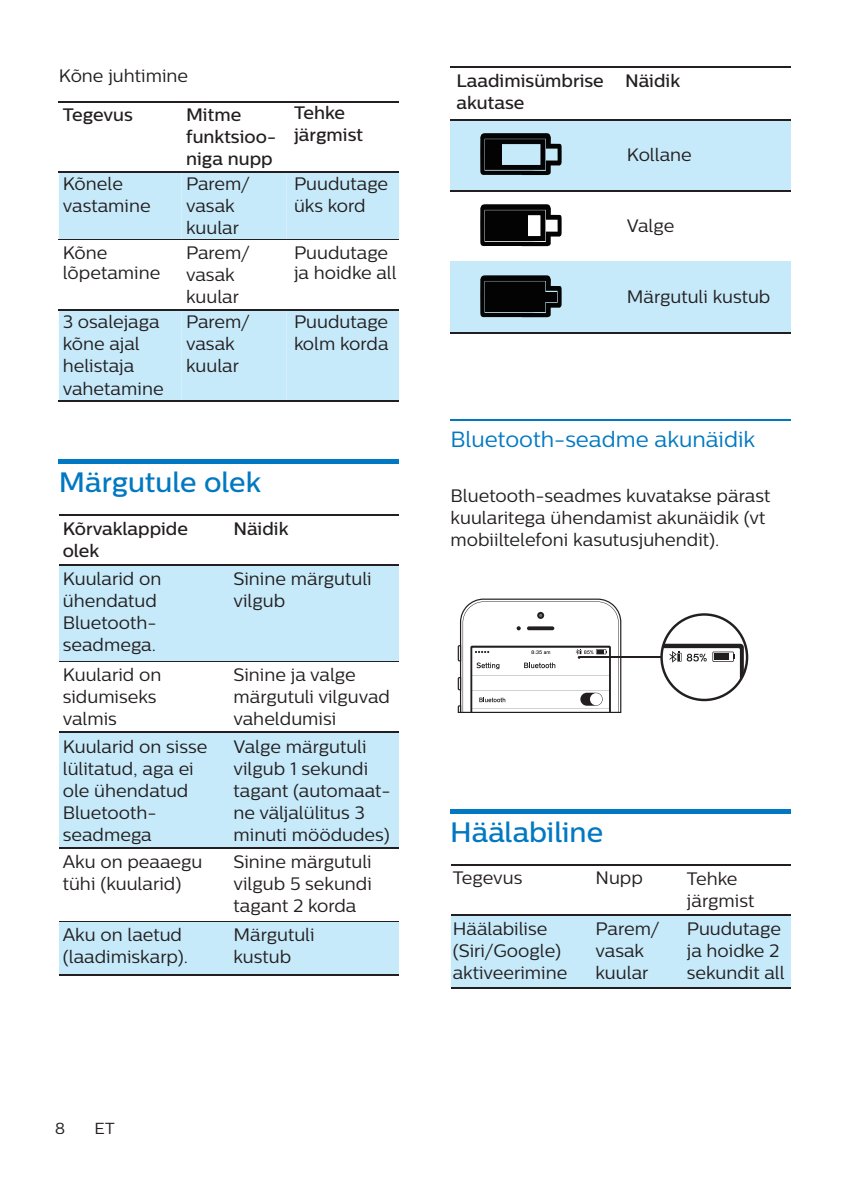
<style>
.page{position:relative;width:842px;height:1191px;background:#fff}
.page>*{position:absolute;margin:0;border:0;box-sizing:border-box;transform-origin:0 0}
.t1{font:500 28px "Centrale Sans";color:#0079c2}
.t2{font:22px "Centrale Sans";color:#0079c2}
.t3{font:18px/22px "Centrale Sans";color:#231f20}
.t4{font:500 18px/22px "Centrale Sans";color:#231f20}
.t5{font:16px "Centrale Sans";color:#231f20}
</style>
<div class="page">
<div style="left:59px;top:310px;width:340px;height:91px;background:#c6eafa"></div>
<hr style="left:59px;top:401px;width:132px;height:1px;background:#231f20">
<hr style="left:191px;top:401px;width:94px;height:1px;background:#231f20">
<hr style="left:285px;top:401px;width:114px;height:1px;background:#231f20">
<div style="left:59px;top:172px;width:340px;height:67px;background:#c6eafa"></div>
<hr style="left:59px;top:102px;width:132px;height:1px;background:#231f20">
<hr style="left:191px;top:102px;width:94px;height:1px;background:#231f20">
<hr style="left:285px;top:102px;width:114px;height:1px;background:#231f20">
<hr style="left:59px;top:171px;width:132px;height:1px;background:#231f20">
<hr style="left:191px;top:171px;width:94px;height:1px;background:#231f20">
<hr style="left:285px;top:171px;width:114px;height:1px;background:#231f20">
<hr style="left:59px;top:239px;width:132px;height:1px;background:#231f20">
<hr style="left:191px;top:239px;width:94px;height:1px;background:#231f20">
<hr style="left:285px;top:239px;width:114px;height:1px;background:#231f20">
<hr style="left:59px;top:309px;width:132px;height:1px;background:#231f20">
<hr style="left:191px;top:309px;width:94px;height:1px;background:#231f20">
<hr style="left:285px;top:309px;width:114px;height:1px;background:#231f20">
<div style="left:223px;top:921px;width:176px;height:53px;background:#c6eafa"></div>
<div style="left:59px;top:921px;width:164px;height:53px;background:#c6eafa"></div>
<hr style="left:59px;top:459px;width:340px;height:4px;background:#0079c2">
<div style="left:223px;top:731px;width:176px;height:117px;background:#c6eafa"></div>
<div style="left:59px;top:731px;width:164px;height:117px;background:#c6eafa"></div>
<div style="left:223px;top:565px;width:176px;height:96px;background:#c6eafa"></div>
<div style="left:59px;top:565px;width:164px;height:96px;background:#c6eafa"></div>
<hr style="left:59px;top:515px;width:164px;height:1px;background:#231f20">
<hr style="left:223px;top:515px;width:176px;height:1px;background:#231f20">
<hr style="left:59px;top:564px;width:164px;height:1px;background:#231f20">
<hr style="left:223px;top:564px;width:176px;height:1px;background:#231f20">
<hr style="left:59px;top:661px;width:164px;height:1px;background:#231f20">
<hr style="left:223px;top:661px;width:176px;height:1px;background:#231f20">
<hr style="left:59px;top:731px;width:164px;height:1px;background:#231f20">
<hr style="left:223px;top:731px;width:176px;height:1px;background:#231f20">
<hr style="left:59px;top:848px;width:164px;height:1px;background:#231f20">
<hr style="left:223px;top:848px;width:176px;height:1px;background:#231f20">
<hr style="left:59px;top:921px;width:164px;height:1px;background:#231f20">
<hr style="left:223px;top:921px;width:176px;height:1px;background:#231f20">
<hr style="left:59px;top:974px;width:164px;height:1px;background:#231f20">
<hr style="left:223px;top:974px;width:176px;height:1px;background:#231f20">
<hr style="left:450px;top:809px;width:341px;height:4px;background:#0079c2">
<hr style="left:450px;top:419px;width:341px;height:1px;background:#0079c2">
<svg style="left:660px;top:613px;width:88px;height:88px"></svg>
<svg style="left:458px;top:598px;width:163px;height:115px"></svg>
<hr style="left:580px;top:657px;width:81px;height:1px;background:#231f20">
<div style="left:451px;top:916px;width:340px;height:71px;background:#c6eafa"></div>
<hr style="left:451px;top:864px;width:133px;height:1px;background:#231f20">
<hr style="left:584px;top:864px;width:98px;height:1px;background:#231f20">
<hr style="left:682px;top:864px;width:109px;height:1px;background:#231f20">
<hr style="left:451px;top:915px;width:133px;height:1px;background:#231f20">
<hr style="left:584px;top:915px;width:98px;height:1px;background:#231f20">
<hr style="left:682px;top:915px;width:109px;height:1px;background:#231f20">
<hr style="left:451px;top:987px;width:133px;height:1px;background:#231f20">
<hr style="left:584px;top:987px;width:98px;height:1px;background:#231f20">
<hr style="left:682px;top:987px;width:109px;height:1px;background:#231f20">
<hr style="left:450px;top:67px;width:165px;height:1px;background:#231f20">
<hr style="left:615px;top:67px;width:176px;height:1px;background:#231f20">
<div style="left:615px;top:120px;width:176px;height:71px;background:#c6eafa"></div>
<div style="left:450px;top:120px;width:165px;height:71px;background:#c6eafa"></div>
<hr style="left:450px;top:119px;width:165px;height:1px;background:#231f20">
<hr style="left:615px;top:119px;width:176px;height:1px;background:#231f20">
<hr style="left:450px;top:190px;width:165px;height:1px;background:#231f20">
<hr style="left:615px;top:190px;width:176px;height:1px;background:#231f20">
<svg style="left:480px;top:204px;width:82px;height:43px"></svg>
<div style="left:487px;top:213px;width:41px;height:25px;background:#030303"></div>
<div style="left:485px;top:210px;width:60px;height:31px;border:5px solid #030303"></div>
<hr style="left:450px;top:261px;width:165px;height:1px;background:#231f20">
<hr style="left:615px;top:261px;width:176px;height:1px;background:#231f20">
<div style="left:615px;top:262px;width:176px;height:71px;background:#c6eafa"></div>
<div style="left:450px;top:262px;width:165px;height:71px;background:#c6eafa"></div>
<hr style="left:450px;top:332px;width:165px;height:1px;background:#231f20">
<hr style="left:615px;top:332px;width:176px;height:1px;background:#231f20">
<svg style="left:480px;top:275px;width:82px;height:43px"></svg>
<div style="left:485px;top:281px;width:60px;height:31px;background:#030303"></div>
<div style="left:543px;top:292px;width:13px;height:10px;background:#030303"></div>
<svg style="left:480px;top:133px;width:82px;height:42px"></svg>
<div style="left:487px;top:142px;width:15px;height:25px;background:#030303"></div>
<div style="left:485px;top:139px;width:60px;height:31px;border:5px solid #030303"></div>
<p class="t3" style="left:59px;top:64px;width:131px">Kõne juhtimine</p>
<p class="t4" style="left:63px;top:103px;width:72px">Tegevus</p>
<p class="t4" style="left:186px;top:104px;width:92px">Mitme funktsioo&shy;niga nupp</p>
<p class="t4" style="left:294px;top:101px;width:70px">Tehke järgmist</p>
<p class="t3" style="left:186px;top:173px;width:66px">Parem/ vasak kuular</p>
<p class="t3" style="left:294px;top:173px;width:96px">Puudutage üks kord</p>
<p class="t3" style="left:63px;top:173px;width:89px">Kõnele vastamine</p>
<p class="t3" style="left:63px;top:242px;width:99px;line-height:20px">Kõne lõpetamine</p>
<p class="t3" style="left:186px;top:241px;width:66px">Parem/ vasak kuular</p>
<p class="t3" style="left:294px;top:242px;width:104px;line-height:20px">Puudutage ja hoidke all</p>
<p class="t3" style="left:63px;top:311px;width:102px">3 osalejaga kõne ajal helistaja vahetamine</p>
<p class="t3" style="left:186px;top:311px;width:66px">Parem/ vasak kuular</p>
<p class="t3" style="left:294px;top:311px;width:96px">Puudutage kolm korda</p>
<h1 class="t1" style="left:59px;top:466px;width:203px">Märgutule olek</h1>
<p class="t4" style="left:63px;top:517px;width:127px">Kõrvaklappide olek</p>
<p class="t4" style="left:233px;top:517px;width:57px">Näidik</p>
<p class="t3" style="left:233px;top:567px;width:140px">Sinine märgutuli vilgub</p>
<p class="t3" style="left:63px;top:567px;width:100px">Kuularid on ühendatud<br>Bluetooth&shy;seadmega.</p>
<p class="t3" style="left:63px;top:663px;width:100px">Kuularid on sidumiseks valmis</p>
<p class="t3" style="left:63px;top:735px;width:146px">Kuularid on sisse lülitatud, aga ei ole ühendatud<br>Bluetooth&shy;seadmega</p>
<p class="t3" style="left:63px;top:850px;width:141px">Aku on peaaegu tühi (kuularid)</p>
<p class="t3" style="left:233px;top:850px;width:140px;text-align:justify">Sinine märgutuli vilgub 5 sekundi tagant 2 korda</p>
<p class="t3" style="left:233px;top:663px;width:158px">Sinine ja valge märgutuli vilguvad vaheldumisi</p>
<p class="t3" style="left:233px;top:735px;width:159px">Valge märgutuli vilgub 1 sekundi tagant (automaat&shy;ne väljalülitus 3 minuti möödudes)</p>
<p class="t3" style="left:63px;top:923px;width:127px">Aku on laetud (laadimiskarp).</p>
<p class="t3" style="left:233px;top:923px;width:83px">Märgutuli kustub</p>
<p class="t4" style="left:456px;top:69px;width:149px">Laadimisümbrise akutase</p>
<p class="t4" style="left:625px;top:69px;width:57px">Näidik</p>
<p class="t3" style="left:627px;top:143px;width:66px">Kollane</p>
<p class="t3" style="left:627px;top:214px;width:49px">Valge</p>
<p class="t3" style="left:627px;top:285px;width:145px">Märgutuli kustub</p>
<p class="t2" style="left:451px;top:426px;width:306px">Bluetooth-seadme akunäidik</p>
<p class="t3" style="left:451px;top:485px;width:321px">Bluetooth-seadmes kuvatakse pärast kuularitega ühendamist akunäidik (vt mobiiltelefoni kasutusjuhendit).</p>
<h1 class="t1" style="left:450px;top:815px;width:154px">Häälabiline</h1>
<p class="t3" style="left:453px;top:866px;width:71px">Tegevus</p>
<p class="t3" style="left:595px;top:867px;width:49px">Nupp</p>
<p class="t3" style="left:687px;top:867px;width:69px">Tehke järgmist</p>
<p class="t3" style="left:595px;top:918px;width:66px">Parem/ vasak kuular</p>
<p class="t3" style="left:453px;top:918px;width:116px">Häälabilise (Siri/Google) aktiveerimine</p>
<p class="t3" style="left:687px;top:917px;width:99px">Puudutage ja hoidke 2 sekundit all</p>
<p class="t5" style="left:55px;top:1119px;width:11px">8</p>
<p class="t5" style="left:95px;top:1119px;width:21px">ET</p>
</div>
